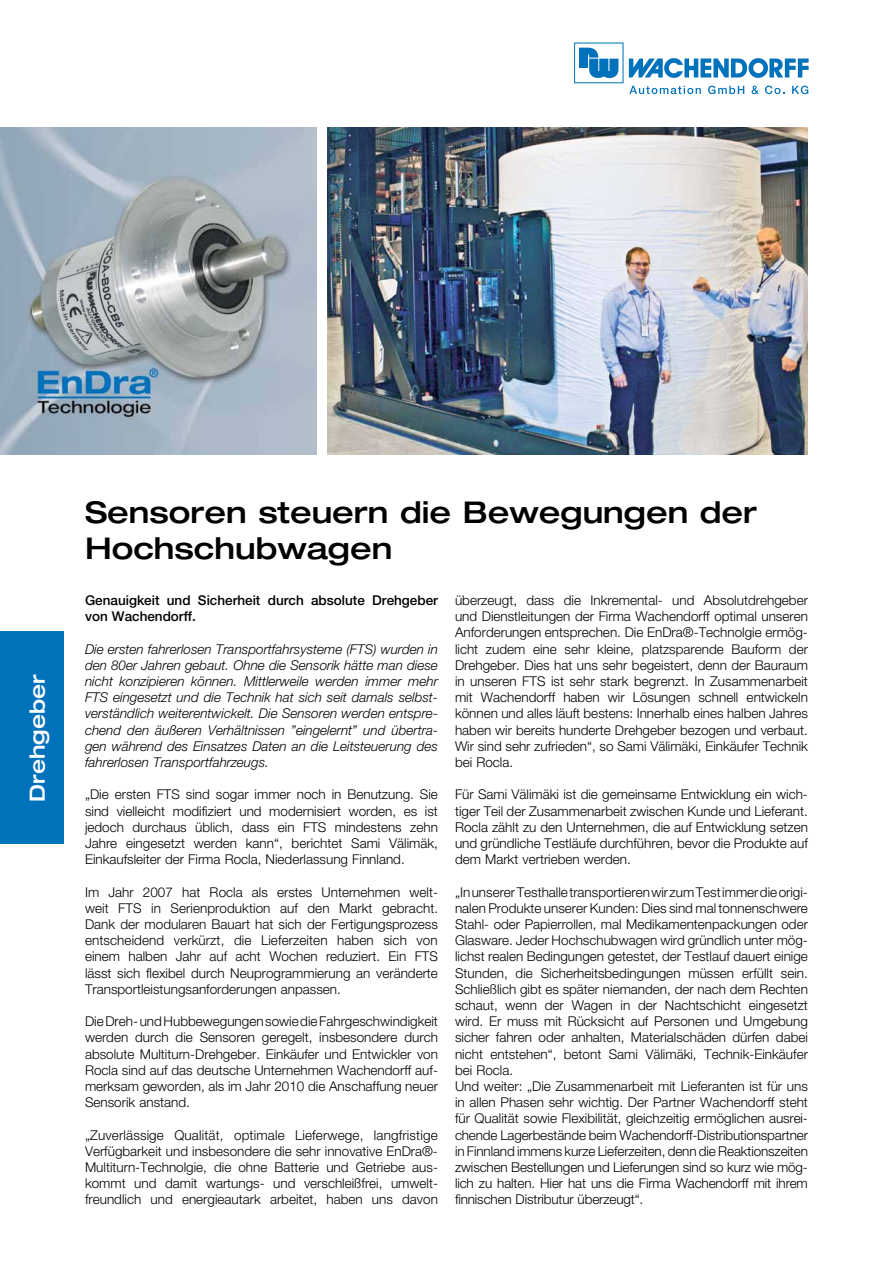
<style>
.page{position:relative;width:893px;height:1263px;background:#fff}
.page>*{position:absolute;margin:0;border:0;box-sizing:border-box;transform-origin:0 0}
.t1{font:500 expanded 30px/36px "Helvetica Neue LT Pro";color:#000}
.t2{font:500 expanded 21px "Helvetica Neue LT Pro";color:#fff}
.t3{font:300 13.5px/16.2px "Helvetica Neue LT Pro";color:#000;text-align:justify}
.t4{font:italic 300 13.5px/16.2px "Helvetica Neue LT Pro";color:#000;text-align:justify}
.t5{font:500 13.5px/16.2px "Helvetica Neue LT Pro";color:#000}
</style>
<div class="page">
<svg style="left:574px;top:43px;width:235px;height:51px"></svg>
<img style="left:0;top:128px;width:317px;height:327px">
<div style="left:0;top:631px;width:64px;height:213px;background:#0072bc"></div>
<img style="left:327px;top:128px;width:481px;height:327px">
<h2 class="t2" style="left:24px;top:802px;width:129px;rotate:-90deg">Drehgeber</h2>
<h1 class="t1" style="left:85px;top:494px;width:674px">Sensoren steuern die Bewegungen der<br>Hochschubwagen</h1>
<p class="t5" style="left:85px;top:592px;width:354px">Genauigkeit und Sicherheit durch absolute Drehgeber von Wachendorff.</p>
<p class="t4" style="left:85px;top:640px;width:354px">Die ersten fahrerlosen Transportfahrsysteme (FTS) wurden in den 80er Jahren gebaut. Ohne die Sensorik hätte man diese nicht konzipieren können. Mittlerweile werden immer mehr FTS eingesetzt und die Technik hat sich seit damals selbst&shy;verständlich weiterentwickelt. Die Sensoren werden entspre&shy;chend den äußeren Verhältnissen ”eingelernt” und übertra&shy;gen während des Einsatzes Daten an die Leitsteuerung des fahrerlosen Transportfahrzeugs.</p>
<p class="t3" style="left:85px;top:786px;width:354px">„Die ersten FTS sind sogar immer noch in Benutzung. Sie sind vielleicht modifiziert und modernisiert worden, es ist jedoch durchaus üblich, dass ein FTS mindestens zehn Jahre eingesetzt werden kann“, berichtet Sami Välimäk, Einkaufsleiter der Firma Rocla, Niederlassung Finnland.</p>
<p class="t3" style="left:85px;top:883px;width:355px">Im Jahr 2007 hat Rocla als erstes Unternehmen welt&shy;weit FTS in Serienproduktion auf den Markt gebracht.<br>Dank der modularen Bauart hat sich der Fertigungsprozess entscheidend verkürzt, die Lieferzeiten haben sich von einem halben Jahr auf acht Wochen reduziert. Ein FTS lässt sich flexibel durch Neuprogrammierung an veränderte Transportleistungsanforderungen anpassen.</p>
<p class="t3" style="left:85px;top:1013px;width:354px">Die Dreh- und Hubbewegungen sowie die Fahrgeschwindigkeit werden durch die Sensoren geregelt, insbesondere durch absolute Multiturn-Drehgeber. Einkäufer und Entwickler von Rocla sind auf das deutsche Unternehmen Wachendorff auf&shy;merksam geworden, als im Jahr 2010 die Anschaffung neuer Sensorik anstand.</p>
<p class="t3" style="left:85px;top:1126px;width:354px">„Zuverlässige Qualität, optimale Lieferwege, langfristige Verfügbarkeit und insbesondere die sehr innovative EnDra®- Multiturn-Technolgie, die ohne Batterie und Getriebe aus&shy;kommt und damit wartungs- und verschleißfrei, umwelt&shy;freundlich und energieautark arbeitet, haben uns davon</p>
<p class="t3" style="left:455px;top:592px;width:354px">überzeugt, dass die Inkremental- und Absolutdrehgeber und Dienstleitungen der Firma Wachendorff optimal unseren Anforderungen entsprechen. Die EnDra®-Technolgie ermög&shy;licht zudem eine sehr kleine, platzsparende Bauform der Drehgeber. Dies hat uns sehr begeistert, denn der Bauraum in unseren FTS ist sehr stark begrenzt. In Zusammenarbeit mit Wachendorff haben wir Lösungen schnell entwickeln können und alles läuft bestens: Innerhalb eines halben Jahres haben wir bereits hunderte Drehgeber bezogen und verbaut.<br>Wir sind sehr zufrieden“, so Sami Välimäki, Einkäufer Technik bei Rocla.</p>
<p class="t3" style="left:455px;top:786px;width:354px">Für Sami Välimäki ist die gemeinsame Entwicklung ein wich&shy;tiger Teil der Zusammenarbeit zwischen Kunde und Lieferant.<br>Rocla zählt zu den Unternehmen, die auf Entwicklung setzen und gründliche Testläufe durchführen, bevor die Produkte auf dem Markt vertrieben werden.</p>
<p class="t3" style="left:455px;top:883px;width:354px;text-align:left">„In unserer Testhalle transportieren wir zum Test immer die origi&shy;nalen Produkte unserer Kunden: Dies sind mal tonnenschwere Stahl- oder Papierrollen, mal Medikamentenpackungen oder Glasware. Jeder Hochschubwagen wird gründlich unter mög&shy;lichst realen Bedingungen getestet, der Testlauf dauert einige Stunden, die Sicherheitsbedingungen müssen erfüllt sein.<br>Schließlich gibt es später niemanden, der nach dem Rechten schaut, wenn der Wagen in der Nachtschicht eingesetzt wird. Er muss mit Rücksicht auf Personen und Umgebung sicher fahren oder anhalten, Materialschäden dürfen dabei nicht entstehen“, betont Sami Välimäki, Technik-Einkäufer bei Rocla.<br>Und weiter: „Die Zusammenarbeit mit Lieferanten ist für uns in allen Phasen sehr wichtig. Der Partner Wachendorff steht für Qualität sowie Flexibilität, gleichzeitig ermöglichen ausrei&shy;chende Lagerbestände beim Wachendorff-Distributionspartner in Finnland immens kurze Lieferzeiten, denn die Reaktionszeiten zwischen Bestellungen und Lieferungen sind so kurz wie mög&shy;lich zu halten. Hier hat uns die Firma Wachendorff mit ihrem finnischen Distributur überzeugt“.</p>
</div>
